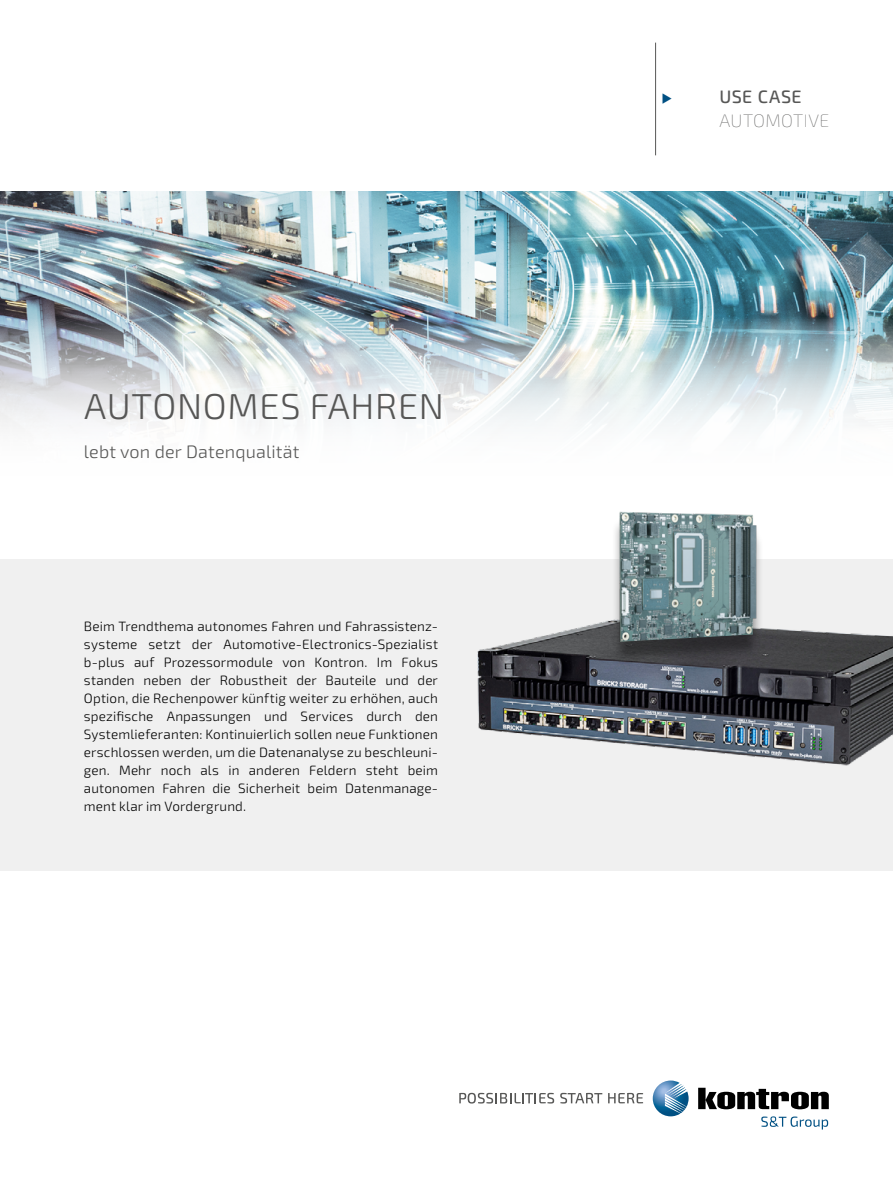
<style>
.page{position:relative;width:893px;height:1191px;background:#fff}
.page>*{position:absolute;margin:0;border:0;box-sizing:border-box;transform-origin:0 0}
.t1{font:300 36px "Sn T";letter-spacing:.02em;color:#575756}
.t2{font:300 18px "Sn T";letter-spacing:.01em;color:#575756}
.t3{font:100 18px "Sn T";letter-spacing:.015em;color:#575756}
.t4{font:500 18px "Sn T";letter-spacing:.015em;color:#575756}
.t5{font:300 13.5px/18px "Sn T";letter-spacing:.01em;color:#000;text-align:justify}
</style>
<div class="page">
<div style="left:0;top:559px;width:893px;height:311px;background:#f0f0f0"></div>
<img style="left:0;top:191px;width:893px;height:238px">
<img style="left:477px;top:621px;width:416px;height:145px">
<div style="left:612px;top:518px;width:152px;height:146px;background:#000;opacity:.37"></div>
<img style="left:604px;top:511px;width:163px;height:132px">
<img style="left:653px;top:1080px;width:36px;height:36px">
<svg style="left:698px;top:1087px;width:131px;height:22px"></svg>
<svg style="left:459px;top:1092px;width:95px;height:11px"></svg>
<svg style="left:560px;top:1092px;width:42px;height:11px"></svg>
<svg style="left:608px;top:1092px;width:35px;height:11px"></svg>
<svg style="left:761px;top:1116px;width:67px;height:13px"></svg>
<hr style="left:655px;top:43px;width:1px;height:112px;background:#575756">
<h1 class="t1" style="left:84px;top:385px;width:361px">AUTONOMES FAHREN</h1>
<h2 class="t2" style="left:84px;top:441px;width:217px">lebt von der Datenqualität</h2>
<p class="t5" style="left:84px;top:617px;width:356px">Beim Trendthema autonomes Fahren und Fahrassistenz&shy;systeme setzt der Automotive-Electronics-Spezialist b-plus auf Prozessormodule von Kontron. Im Fokus standen neben der Robustheit der Bauteile und der Option, die Rechenpower künftig weiter zu erhöhen, auch spezifische Anpassungen und Services durch den Systemlieferanten: Kontinuierlich sollen neue Funktionen erschlossen werden, um die Datenanalyse zu beschleuni&shy;gen. Mehr noch als in anderen Feldern steht beim autonomen Fahren die Sicherheit beim Datenmanage&shy;ment klar im Vordergrund.</p>
<h2 class="t4" style="left:719px;top:86px;width:84px">USE CASE</h2>
<h2 class="t3" style="left:719px;top:110px;width:111px">AUTOMOTIVE</h2>
</div>
